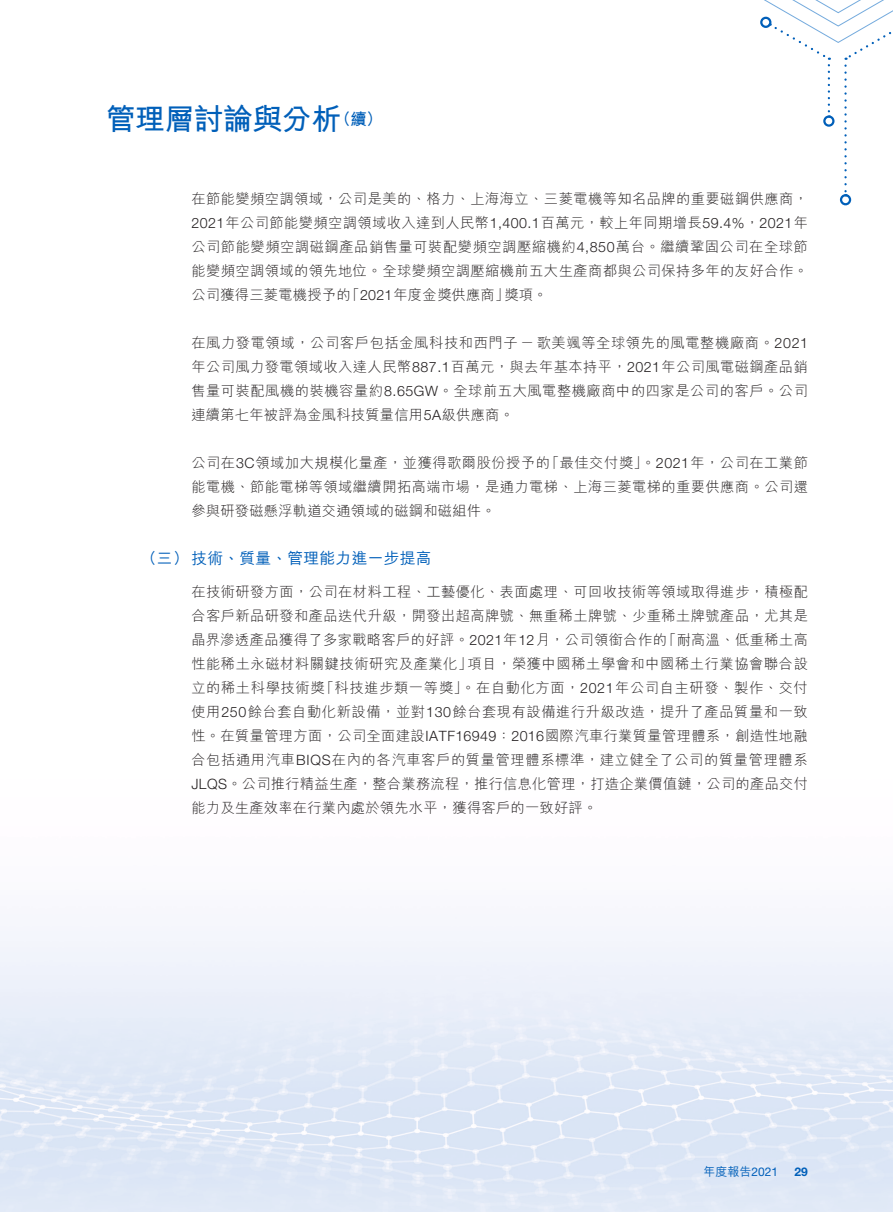
<style>
.page{position:relative;width:893px;height:1212px;background:#fff}
.page>*{position:absolute;margin:0;border:0;box-sizing:border-box;transform-origin:0 0}
.t1{font:700 30px "M Hei HK";letter-spacing:-.02em;color:#005fb9}
.t2{font:500 15.75px "M Hei HK";letter-spacing:.02em;color:#005fb9}
.t3{font:300 14.25px/24px "M Hei HK";letter-spacing:.02em;color:#231f20;text-align:justify}
.t4{font:500 12px "M Hei HK";color:#005fb9}
.t5{font:700 12px "Helvetica Neue LT Std";color:#005fb9}
.s1{font-family:"Helvetica Neue LT Std"}
.s2{font-family:"Helvetica Neue LT Std";font-weight:400}
</style>
<div class="page">
<img style="left:0;top:18px;width:893px;height:1194px">
<div style="left:760px;top:17px;width:11px;height:11px;border:2px solid #005fb9;border-radius:50%"></div>
<div style="left:840px;top:194px;width:11px;height:11px;border:2px solid #005fb9;border-radius:50%"></div>
<svg style="left:762px;top:0;width:131px;height:196px"></svg>
<h1 class="t1" style="left:106px;top:97px;width:278px">管理層討論與分析<sup>（續）</sup></h1>
<p class="t3" style="left:191px;top:187px;width:618px">在節能變頻空調領域，公司是美的、格力、上海海立、三菱電機等知名品牌的重要磁鋼供應商，<span class="s1">2021</span>年公司節能變頻空調領域收入達到人民幣<span class="s1">1,400.1</span>百萬元，較上年同期增長<span class="s1">59.4%</span>，<span class="s1">2021</span>年公司節能變頻空調磁鋼產品銷售量可裝配變頻空調壓縮機約<span class="s1">4,850</span>萬台。繼續鞏固公司在全球節能變頻空調領域的領先地位。全球變頻空調壓縮機前五大生產商都與公司保持多年的友好合作。公司獲得三菱電機授予的「<span class="s1">2021</span>年度金獎供應商」獎項。</p>
<p class="t3" style="left:191px;top:331px;width:618px">在風力發電領域，公司客戶包括金風科技和西門子－歌美颯等全球領先的風電整機廠商。<span class="s1">2021</span>年公司風力發電領域收入達人民幣<span class="s1">887.1</span>百萬元，與去年基本持平，<span class="s1">2021</span>年公司風電磁鋼產品銷售量可裝配風機的裝機容量約<span class="s1">8.65GW</span>。全球前五大風電整機廠商中的四家是公司的客戶。公司連續第七年被評為金風科技質量信用<span class="s1">5A</span>級供應商。</p>
<p class="t3" style="left:191px;top:451px;width:618px">公司在<span class="s1">3C</span>領域加大規模化量產，並獲得歌爾股份授予的「最佳交付獎」。<span class="s1">2021</span>年，公司在工業節能電機、節能電梯等領域繼續開拓高端市場，是通力電梯、上海三菱電梯的重要供應商。公司還參與研發磁懸浮軌道交通領域的磁鋼和磁組件。</p>
<p class="t2" style="left:141px;top:547px;width:292px">（三）技術、質量、管理能力進一步提高</p>
<p class="t3" style="left:191px;top:579px;width:618px">在技術研發方面，公司在材料工程、工藝優化、表面處理、可回收技術等領域取得進步，積極配合客戶新品研發和產品迭代升級，開發出超高牌號、無重稀土牌號、少重稀土牌號產品，尤其是晶界滲透產品獲得了多家戰略客戶的好評。<span class="s1">2021</span>年<span class="s1">12</span>月，公司領銜合作的「耐高溫、低重稀土高性能稀土永磁材料關鍵技術研究及產業化」項目，榮獲中國稀土學會和中國稀土行業協會聯合設立的稀土科學技術獎「科技進步類一等獎」。在自動化方面，<span class="s1">2021</span>年公司自主研發、製作、交付使用<span class="s1">250</span>餘台套自動化新設備，並對<span class="s1">130</span>餘台套現有設備進行升級改造，提升了產品質量和一致性。在質量管理方面，公司全面建設<span class="s1">IATF16949</span>：<span class="s1">2016</span>國際汽車行業質量管理體系，創造性地融合包括通用汽車<span class="s1">BIQS</span>在內的各汽車客戶的質量管理體系標準，建立健全了公司的質量管理體系<span class="s1">JLQS</span>。公司推行精益生產，整合業務流程，推行信息化管理，打造企業價值鏈，公司的產品交付能力及生產效率在行業內處於領先水平，獲得客戶的一致好評。</p>
<p class="t4" style="left:703px;top:1163px;width:76px">年度報告<span class="s2">2021</span></p>
<p class="t5" style="left:795px;top:1164px;width:15px">29</p>
</div>
